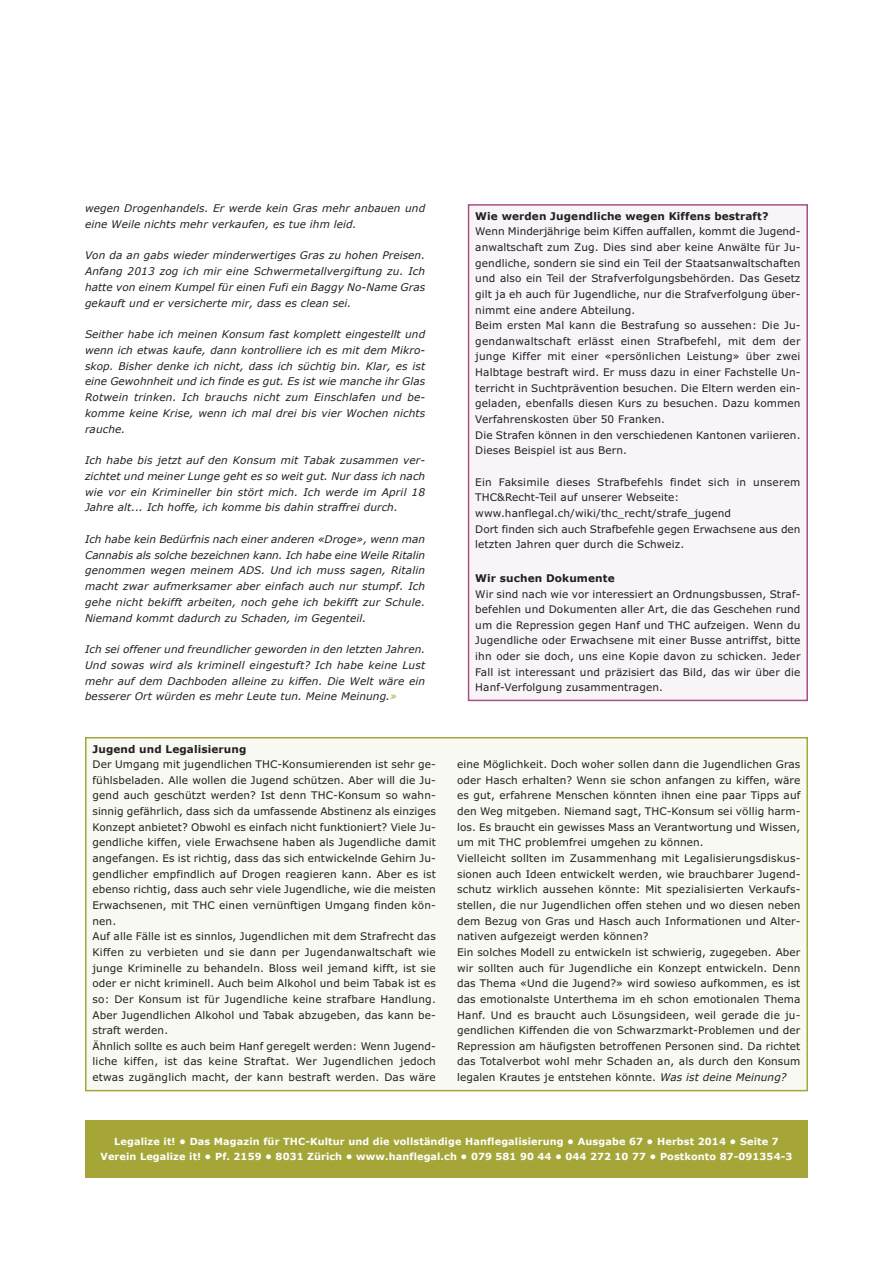
<style>
.page{position:relative;width:893px;height:1263px;background:#fff}
.page>*{position:absolute;margin:0;border:0;box-sizing:border-box;transform-origin:0 0}
.t1{font:10.5px/15.6px "Verdana";letter-spacing:.01em;color:#231f20}
.t2{font:italic 10.5px/15.8px "Verdana";letter-spacing:.01em;color:#231f20;text-align:justify}
.t3{font:700 10.5px "Verdana";letter-spacing:.01em;color:#231f20}
.t4{font:700 9.75px/15.1px "Verdana";letter-spacing:.01em;color:#fff;text-align:center}
.s1{color:#a5a637}
.s2{font-style:italic}
</style>
<div class="page">
<div style="left:85px;top:1121px;width:723px;height:57px;background:#a5a637"></div>
<div style="left:469px;top:206px;width:337px;height:494px;background:#f9f4f7"></div>
<div style="left:468px;top:204px;width:340px;height:497px;border:2px solid #aa4e88"></div>
<div style="left:86px;top:738px;width:720px;height:352px;background:#f8f9f2"></div>
<div style="left:85px;top:737px;width:723px;height:354px;border:2px solid #a5a637"></div>
<p class="t2" style="left:85px;top:200px;width:342px">wegen Drogenhandels. Er werde kein Gras mehr anbauen und eine Weile nichts mehr verkaufen, es tue ihm leid.</p>
<p class="t2" style="left:85px;top:247px;width:342px">Von da an gabs wieder minderwertiges Gras zu hohen Preisen.<br>Anfang 2013 zog ich mir eine Schwermetallvergiftung zu. Ich hatte von einem Kumpel für einen Fufi ein Baggy No-Name Gras gekauft und er versicherte mir, dass es clean sei.</p>
<p class="t2" style="left:85px;top:326px;width:342px">Seither habe ich meinen Konsum fast komplett eingestellt und wenn ich etwas kaufe, dann kontrolliere ich es mit dem Mikro&shy;skop. Bisher denke ich nicht, dass ich süchtig bin. Klar, es ist eine Gewohnheit und ich finde es gut. Es ist wie manche ihr Glas Rotwein trinken. Ich brauchs nicht zum Einschlafen und be&shy;komme keine Krise, wenn ich mal drei bis vier Wochen nichts rauche.</p>
<p class="t2" style="left:85px;top:452px;width:342px">Ich habe bis jetzt auf den Konsum mit Tabak zusammen ver&shy;zichtet und meiner Lunge geht es so weit gut. Nur dass ich nach wie vor ein Krimineller bin stört mich. Ich werde im April 18<br>Jahre alt... Ich hoffe, ich komme bis dahin straffrei durch.</p>
<p class="t2" style="left:85px;top:531px;width:342px">Ich habe kein Bedürfnis nach einer anderen «Droge», wenn man Cannabis als solche bezeichnen kann. Ich habe eine Weile Ritalin genommen wegen meinem ADS. Und ich muss sagen, Ritalin macht zwar aufmerksamer aber einfach auch nur stumpf. Ich gehe nicht bekifft arbeiten, noch gehe ich bekifft zur Schule.<br>Niemand kommt dadurch zu Schaden, im Gegenteil.</p>
<p class="t2" style="left:85px;top:641px;width:342px">Ich sei offener und freundlicher geworden in den letzten Jahren.<br>Und sowas wird als kriminell eingestuft? Ich habe keine Lust mehr auf dem Dachboden alleine zu kiffen. Die Welt wäre ein besserer Ort würden es mehr Leute tun. Meine Meinung.<span class="s1">»</span></p>
<p class="t3" style="left:475px;top:209px;width:295px">Wie werden Jugendliche wegen Kiffens bestraft?</p>
<p class="t1" style="left:475px;top:224px;width:327px">Wenn Minderjährige beim Kiffen auffallen, kommt die Jugend&shy;anwaltschaft zum Zug. Dies sind aber keine Anwälte für Ju&shy;gendliche, sondern sie sind ein Teil der Staatsanwaltschaften und also ein Teil der Strafverfolgungsbehörden. Das Gesetz gilt ja eh auch für Jugendliche, nur die Strafverfolgung über&shy;nimmt eine andere Abteilung.<br>Beim ersten Mal kann die Bestrafung so aussehen: Die Ju&shy;gendanwaltschaft erlässt einen Strafbefehl, mit dem der junge Kiffer mit einer «persönlichen Leistung» über zwei Halbtage bestraft wird. Er muss dazu in einer Fachstelle Un&shy;terricht in Suchtprävention besuchen. Die Eltern werden ein&shy;geladen, ebenfalls diesen Kurs zu besuchen. Dazu kommen Verfahrenskosten über 50 Franken.<br>Die Strafen können in den verschiedenen Kantonen variieren.<br>Dieses Beispiel ist aus Bern.</p>
<p class="t1" style="left:475px;top:474px;width:327px">Ein Faksimile dieses Strafbefehls findet sich in unserem THC&amp;Recht-Teil auf unserer Webseite: www.hanflegal.ch/wiki/thc_recht/strafe_jugend<br>Dort finden sich auch Strafbefehle gegen Erwachsene aus den letzten Jahren quer durch die Schweiz.</p>
<p class="t3" style="left:475px;top:571px;width:141px">Wir suchen Dokumente</p>
<p class="t1" style="left:475px;top:586px;width:327px;text-align:justify">Wir sind nach wie vor interessiert an Ordnungsbussen, Straf&shy;befehlen und Dokumenten aller Art, die das Geschehen rund um die Repression gegen Hanf und THC aufzeigen. Wenn du Jugendliche oder Erwachsene mit einer Busse antriffst, bitte ihn oder sie doch, uns eine Kopie davon zu schicken. Jeder Fall ist interessant und präzisiert das Bild, das wir über die Hanf-Verfolgung zusammentragen.</p>
<p class="t3" style="left:92px;top:742px;width:155px">Jugend und Legalisierung</p>
<p class="t1" style="left:92px;top:757px;width:345px">Der Umgang mit jugendlichen THC-Konsumierenden ist sehr ge&shy;fühlsbeladen. Alle wollen die Jugend schützen. Aber will die Ju&shy;gend auch geschützt werden? Ist denn THC-Konsum so wahn&shy;sinnig gefährlich, dass sich da umfassende Abstinenz als einziges Konzept anbietet? Obwohl es einfach nicht funktioniert? Viele Ju&shy;gendliche kiffen, viele Erwachsene haben als Jugendliche damit angefangen. Es ist richtig, dass das sich entwickelnde Gehirn Ju&shy;gendlicher empfindlich auf Drogen reagieren kann. Aber es ist ebenso richtig, dass auch sehr viele Jugendliche, wie die meisten Erwachsenen, mit THC einen vernünftigen Umgang finden kön&shy;nen.<br>Auf alle Fälle ist es sinnlos, Jugendlichen mit dem Strafrecht das Kiffen zu verbieten und sie dann per Jugendanwaltschaft wie junge Kriminelle zu behandeln. Bloss weil jemand kifft, ist sie oder er nicht kriminell. Auch beim Alkohol und beim Tabak ist es so: Der Konsum ist für Jugendliche keine strafbare Handlung.<br>Aber Jugendlichen Alkohol und Tabak abzugeben, das kann be&shy;straft werden.<br>Ähnlich sollte es auch beim Hanf geregelt werden: Wenn Jugend&shy;liche kiffen, ist das keine Straftat. Wer Jugendlichen jedoch etwas zugänglich macht, der kann bestraft werden. Das wäre</p>
<p class="t1" style="left:457px;top:757px;width:345px">eine Möglichkeit. Doch woher sollen dann die Jugendlichen Gras oder Hasch erhalten? Wenn sie schon anfangen zu kiffen, wäre es gut, erfahrene Menschen könnten ihnen eine paar Tipps auf den Weg mitgeben. Niemand sagt, THC-Konsum sei völlig harm&shy;los. Es braucht ein gewisses Mass an Verantwortung und Wissen, um mit THC problemfrei umgehen zu können.<br>Vielleicht sollten im Zusammenhang mit Legalisierungsdiskus&shy;sionen auch Ideen entwickelt werden, wie brauchbarer Jugend&shy;schutz wirklich aussehen könnte: Mit spezialisierten Verkaufs&shy;stellen, die nur Jugendlichen offen stehen und wo diesen neben dem Bezug von Gras und Hasch auch Informationen und Alter&shy;nativen aufgezeigt werden können?<br>Ein solches Modell zu entwickeln ist schwierig, zugegeben. Aber wir sollten auch für Jugendliche ein Konzept entwickeln. Denn das Thema «Und die Jugend?» wird sowieso aufkommen, es ist das emotionalste Unterthema im eh schon emotionalen Thema Hanf. Und es braucht auch Lösungsideen, weil gerade die ju&shy;gendlichen Kiffenden die von Schwarzmarkt-Problemen und der Repression am häufigsten betroffenen Personen sind. Da richtet das Totalverbot wohl mehr Schaden an, als durch den Konsum legalen Krautes je entstehen könnte. <span class="s2">Was ist deine Meinung?</span></p>
<p class="t4" style="left:100px;top:1133px;width:693px">Legalize it! • Das Magazin für THC-Kultur und die vollständige Hanflegalisierung • Ausgabe 67 • Herbst 2014 • Seite 7<br>Verein Legalize it! • Pf. 2159 • 8031 Zürich • www.hanflegal.ch • 079 581 90 44 • 044 272 10 77 • Postkonto 87-091354-3</p>
</div>
